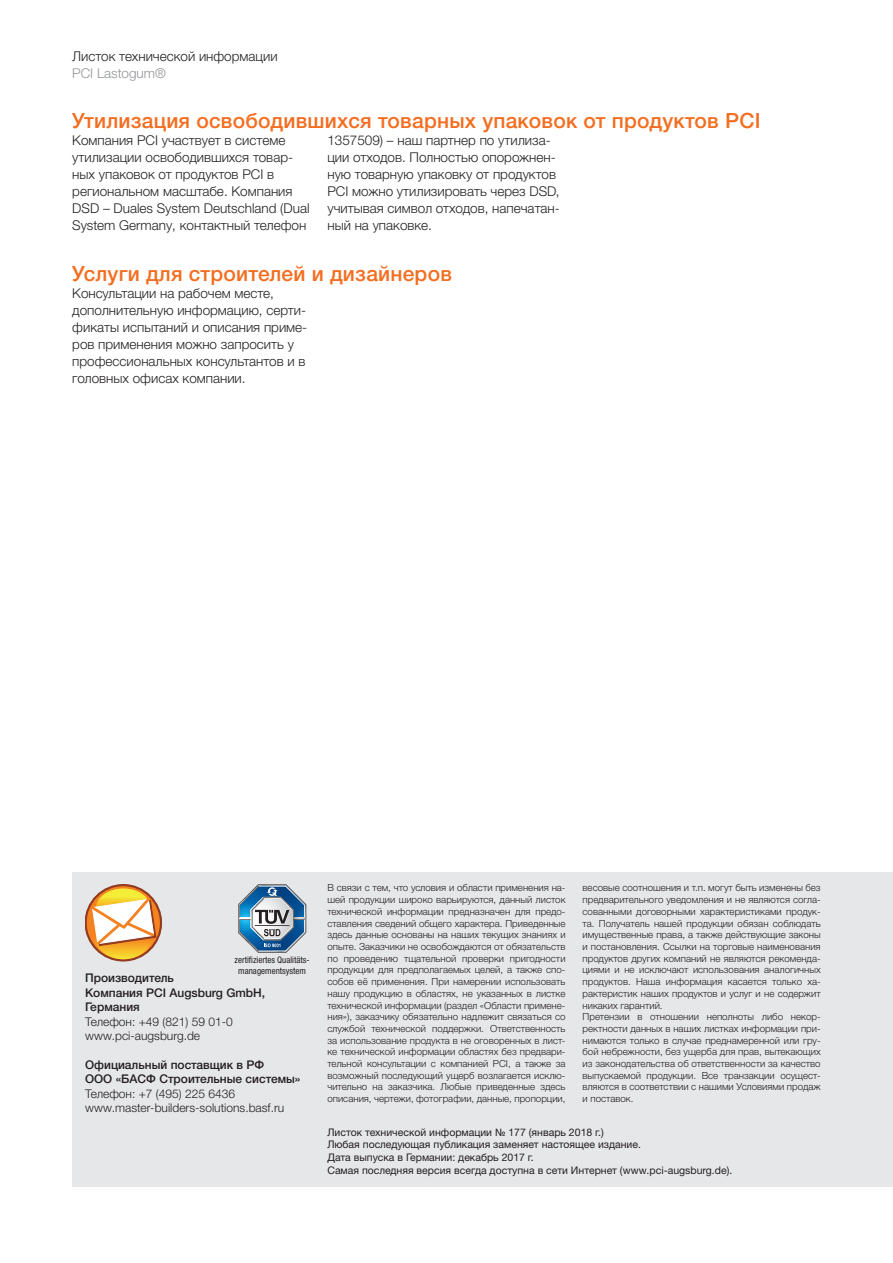
<style>
.page{position:relative;width:893px;height:1263px;background:#fff}
.page>*{position:absolute;margin:0;border:0;box-sizing:border-box;transform-origin:0 0}
.t1{font:500 21px "Helvetica Neue LTW1 G";letter-spacing:.01em;color:#f36e21}
.t2{font:300 13.5px/17px "Helvetica Neue LTW1 G";color:#231f20}
.t3{font:300 13.5px "Helvetica Neue LTW1 G";color:#939598}
.t4{font:300 12px/14.4px "Helvetica Neue LTW1 G";color:#231f20}
.t5{font:500 12px/14.4px "Helvetica Neue LTW1 G";color:#231f20}
.t6{font:10.5px/12.6px "Helvetica Neue LTW1 G";color:#231f20}
.t7{font:300 9.75px/11.7px "Helvetica Neue LTW1 G";color:#231f20;text-align:justify}
.t8{font:condensed 9px/10.8px "Helvetica Neue LTW1 G";color:#231f20;text-align:center}
</style>
<div class="page">
<div style="left:72px;top:872px;width:821px;height:314px;background:#e6e7e9"></div>
<svg style="left:85px;top:884px;width:77px;height:77px"></svg>
<svg style="left:238px;top:884px;width:68px;height:68px"></svg>
<h2 class="t2" style="left:72px;top:47px;width:207px">Листок технической информации</h2>
<h2 class="t3" style="left:72px;top:65px;width:95px">PCI Lastogum®</h2>
<h1 class="t1" style="left:72px;top:107px;width:690px">Утилизация освободившихся товарных упаковок от продуктов PCI</h1>
<h2 class="t2" style="left:72px;top:131px;width:239px">Компания PCI участвует в системе утилизации освободившихся товар&shy;ных упаковок от продуктов PCI в региональном масштабе. Компания DSD – Duales System Deutschland (Dual System Germany, контактный телефон</h2>
<h2 class="t2" style="left:327px;top:131px;width:234px">1357509) – наш партнер по утилиза&shy;ции отходов. Полностью опорожнен&shy;ную товарную упаковку от продуктов<br>PCI можно утилизировать через DSD, учитывая символ отходов, напечатан&shy;ный на упаковке.</h2>
<h1 class="t1" style="left:72px;top:261px;width:381px">Услуги для строителей и дизайнеров</h1>
<h2 class="t2" style="left:72px;top:284px;width:236px">Консультации на рабочем месте, дополнительную информацию, серти&shy;фикаты испытаний и описания приме&shy;ров применения можно запросить у профессиональных консультантов и в головных офисах компании.</h2>
<p class="t8" style="left:235px;top:955px;width:77px">zertifiziertes Qualitäts&shy;managementsystem</p>
<p class="t5" style="left:85px;top:971px;width:182px">Производитель<br>Компания PCI Augsburg GmbH,<br>Германия</p>
<p class="t4" style="left:85px;top:1014px;width:149px">Телефон: +49 (821) 59 01-0 www.pci-augsburg.de</p>
<p class="t5" style="left:85px;top:1057px;width:217px">Официальный поставщик в РФ<br>ООО «БАСФ Строительные системы»</p>
<p class="t4" style="left:85px;top:1086px;width:201px">Телефон: +7 (495) 225 6436 www.master-builders-solutions.basf.ru</p>
<p class="t7" style="left:327px;top:882px;width:240px">В связи с тем, что условия и области применения на&shy;шей продукции широко варьируются, данный листок технической информации предназначен для предо&shy;ставления сведений общего характера. Приведенные здесь данные основаны на наших текущих знаниях и опыте. Заказчики не освобождаются от обязательств по проведению тщательной проверки пригодности продукции для предполагаемых целей, а также спо&shy;собов её применения. При намерении использовать нашу продукцию в областях, не указанных в листке технической информации (раздел «Области примене&shy;ния»), заказчику обязательно надлежит связаться со службой технической поддержки. Ответственность за использование продукта в не оговоренных в лист&shy;ке технической информации областях без предвари&shy;тельной консультации с компанией PCI, а также за возможный последующий ущерб возлагается исклю&shy;чительно на заказчика. Любые приведенные здесь описания, чертежи, фотографии, данные, пропорции,</p>
<p class="t7" style="left:583px;top:882px;width:240px;text-align:left">весовые соотношения и т.п. могут быть изменены без предварительного уведомления и не являются согла&shy;сованными договорными характеристиками продук&shy;та. Получатель нашей продукции обязан соблюдать имущественные права, а также действующие законы и постановления. Ссылки на торговые наименования продуктов других компаний не являются рекоменда&shy;циями и не исключают использования аналогичных продуктов. Наша информация касается только ха&shy;рактеристик наших продуктов и услуг и не содержит никаких гарантий.<br>Претензии в отношении неполноты либо некор&shy;ректности данных в наших листках информации при&shy;нимаются только в случае преднамеренной или гру&shy;бой небрежности, без ущерба для прав, вытекающих из законодательства об ответственности за качество выпускаемой продукции. Все транзакции осущест&shy;вляются в соответствии с нашими Условиями продаж и поставок.</p>
<p class="t6" style="left:327px;top:1126px;width:406px">Листок технической информации № 177 (январь 2018 г.)<br>Любая последующая публикация заменяет настоящее издание.<br>Дата выпуска в Германии: декабрь 2017 г.<br>Самая последняя версия всегда доступна в сети Интернет (www.pci-augsburg.de).</p>
</div>
